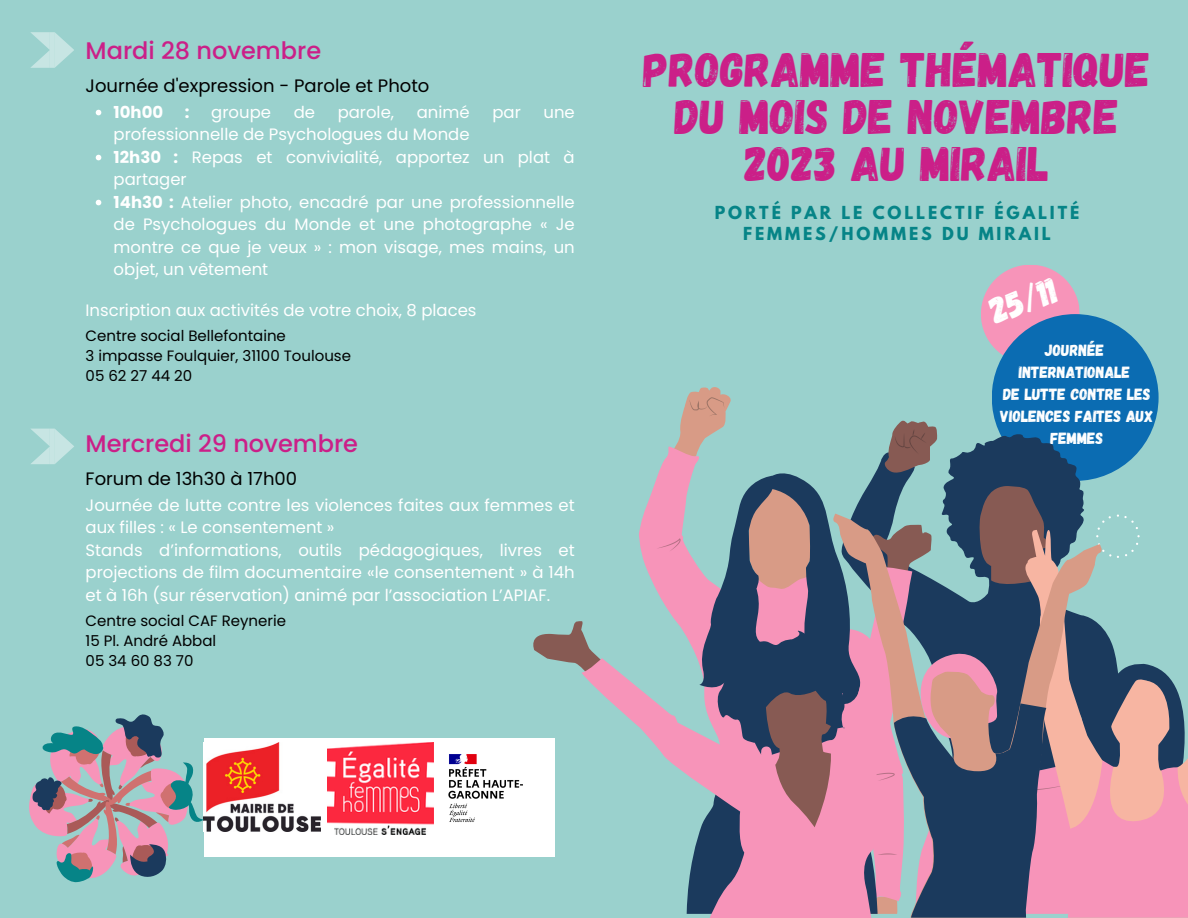
<style>
.page{position:relative;width:1188px;height:918px;background:#9ad1cd}
.page>*{position:absolute;margin:0;border:0;box-sizing:border-box;transform-origin:0 0}
.t1{font:48.45px/47.2px "Gagalin";color:#cb1f88;text-align:center}
.t2{font:36px "Gagalin";color:#fff}
.t3{font:500 24px "Poppins";color:#cb1f88}
.t4{font:18px "Poppins";color:#000}
.t5{font:16.5px/22.5px "Poppins";color:#fff}
.t6{font:700 16.5px "Poppins";color:#fff}
.t7{font:16.2px/21.9px "Gagalin";color:#fff}
.t8{font:700 15.9px/20.7px "League Spartan";letter-spacing:.18em;color:#068487;text-align:center}
.t9{font:15px "Poppins";color:#000}
.s1{font-weight:700}
</style>
<div class="page">
<div style="left:981px;top:265px;width:99px;height:99px;background:#f794b9;border-radius:50%"></div>
<div style="left:992px;top:314px;width:167px;height:167px;background:#0b6cb2;border-radius:50%"></div>
<svg style="left:533px;top:621px;width:48px;height:46px"></svg>
<svg style="left:581px;top:567px;width:75px;height:179px"></svg>
<svg style="left:656px;top:385px;width:532px;height:533px"></svg>
<div style="left:204px;top:739px;width:350px;height:118px;background:#fff"></div>
<img style="left:204px;top:742px;width:117px;height:89px">
<img style="left:327px;top:742px;width:106px;height:93px">
<img style="left:448px;top:754px;width:75px;height:68px">
<svg style="left:29px;top:714px;width:175px;height:168px"></svg>
<svg style="left:31px;top:429px;width:43px;height:35px"></svg>
<svg style="left:30px;top:32px;width:44px;height:36px"></svg>
<svg style="left:96px;top:110px;width:5px;height:5px"></svg>
<svg style="left:96px;top:155px;width:5px;height:5px"></svg>
<svg style="left:96px;top:200px;width:5px;height:5px"></svg>
<p class="t3" style="left:86px;top:34px;width:237px">Mardi 28 novembre</p>
<p class="t4" style="left:86px;top:73px;width:345px">Journée d'expression - Parole et Photo</p>
<p class="t6" style="left:114px;top:100px;width:51px">10h00</p>
<p class="t6" style="left:185px;top:100px;width:6px">:</p>
<p class="t5" style="left:211px;top:101px;width:61px">groupe</p>
<p class="t5" style="left:294px;top:101px;width:23px">de</p>
<p class="t5" style="left:338px;top:101px;width:58px">parole,</p>
<p class="t5" style="left:417px;top:101px;width:54px">animé</p>
<p class="t5" style="left:492px;top:101px;width:30px">par</p>
<p class="t5" style="left:543px;top:101px;width:33px">une</p>
<p class="t5" style="left:114px;top:123px;width:358px">professionnelle de Psychologues du Monde</p>
<p class="t5" style="left:114px;top:146px;width:463px"><span class="s1">12h30 :</span> Repas et convivialité, apportez un plat à partager</p>
<p class="t5" style="left:114px;top:191px;width:463px;text-align:justify"><span class="s1">14h30 :</span> Atelier photo, encadré par une professionnelle de Psychologues du Monde et une photographe « Je montre ce que je veux » : mon visage, mes mains, un objet, un vêtement</p>
<p class="t5" style="left:86px;top:299px;width:392px">Inscription aux activités de votre choix, 8 places</p>
<p class="t9" style="left:86px;top:325px;width:202px">Centre social Bellefontaine</p>
<p class="t9" style="left:86px;top:345px;width:267px">3 impasse Foulquier, 31100 Toulouse</p>
<p class="t9" style="left:86px;top:365px;width:108px">05 62 27 44 20</p>
<p class="t1" style="left:643px;top:44px;width:509px">PROGRAMME THÉMATIQUE<br>DU MOIS DE NOVEMBRE<br>2023 AU MIRAIL</p>
<p class="t8" style="left:715px;top:204px;width:366px">PORTÉ PAR LE COLLECTIF ÉGALITÉ<br>FEMMES/HOMMES DU MIRAIL</p>
<p class="t2" style="left:984px;top:290px;width:70px;rotate:-19deg">25/11</p>
<p class="t7" style="left:1045px;top:338px;width:61px">JOURNÉE</p>
<p class="t7" style="left:1019px;top:360px;width:113px">INTERNATIONALE</p>
<p class="t7" style="left:1000px;top:382px;width:155px">DE LUTTE CONTRE LES<br>VIOLENCES FAITES AUX</p>
<p class="t3" style="left:86px;top:427px;width:274px">Mercredi 29 novembre</p>
<p class="t7" style="left:1051px;top:426px;width:54px">FEMMES</p>
<p class="t4" style="left:86px;top:466px;width:213px">Forum de 13h30 à 17h00</p>
<p class="t5" style="left:86px;top:494px;width:491px">Journée de lutte contre les violences faites aux femmes et aux filles : « Le consentement »</p>
<p class="t5" style="left:86px;top:539px;width:491px;text-align:justify">Stands d’informations, outils pédagogiques, livres et projections de film documentaire «le consentement » à 14h et à 16h (sur réservation) animé par l’association L’APIAF.</p>
<p class="t9" style="left:86px;top:610px;width:202px">Centre social CAF Reynerie</p>
<p class="t9" style="left:86px;top:630px;width:132px">15 Pl. André Abbal</p>
<p class="t9" style="left:86px;top:650px;width:109px">05 34 60 83 70</p>
</div>
